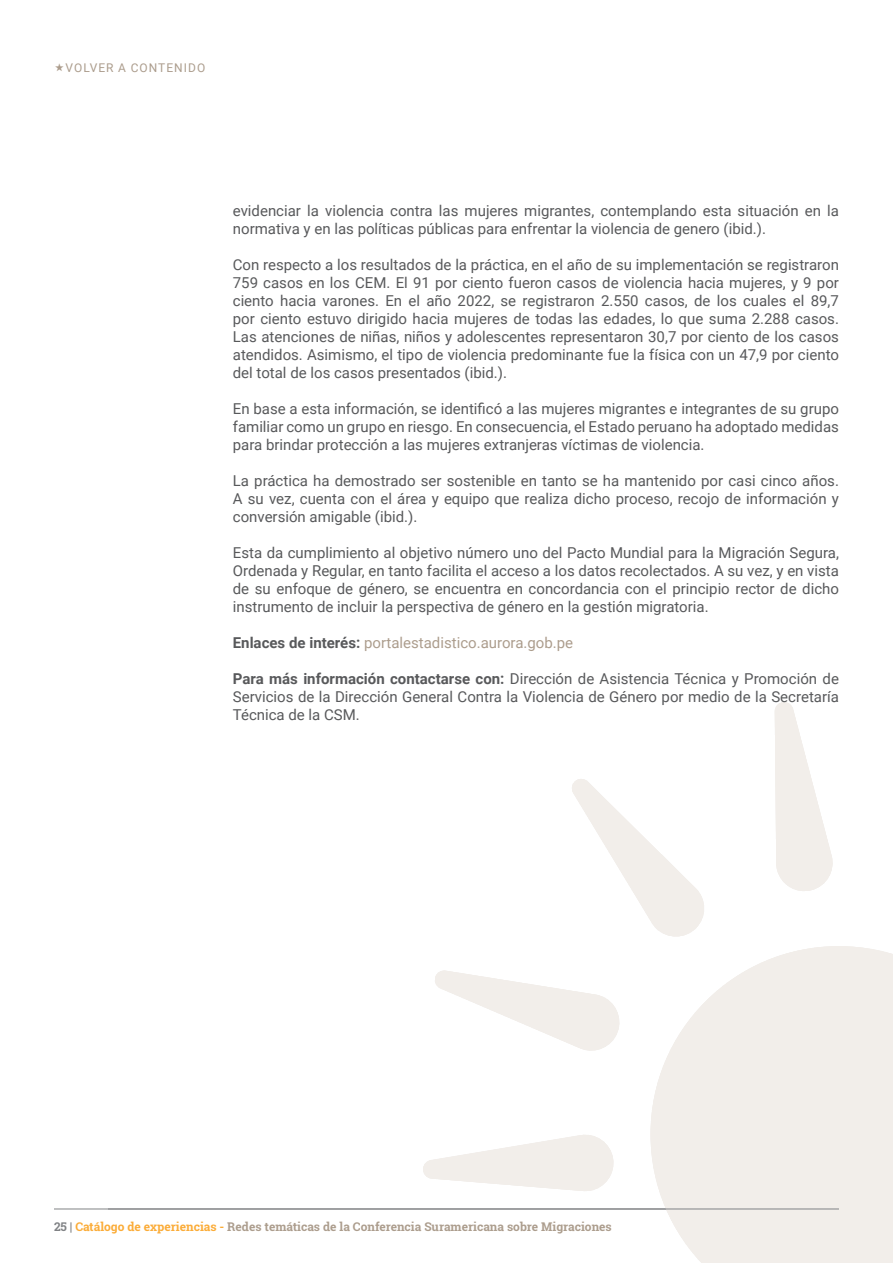
<style>
.page{position:relative;width:893px;height:1263px;background:#fff}
.page>*{position:absolute;margin:0;border:0;box-sizing:border-box;transform-origin:0 0}
.t1{font:15px/18px "Roboto";color:#58595b;text-align:justify}
.t2{font:15px "Roboto";color:#ac9d8d}
.t3{font:700 12px "Roboto Slab";color:#ac9d8d}
.t4{font:12px "Roboto";letter-spacing:.085em;color:#ac9d8d}
.s1{font-weight:700;color:#58595b}
.s2{font-weight:700}
.s3{color:#808285}
.s4{color:#fbac38}
</style>
<div class="page">
<hr style="left:54px;top:1209px;width:731px;height:1px;background:#808285">
<svg style="left:423px;top:1135px;width:191px;height:56px"></svg>
<svg style="left:435px;top:970px;width:185px;height:81px"></svg>
<svg style="left:572px;top:779px;width:132px;height:158px"></svg>
<svg style="left:775px;top:702px;width:58px;height:189px"></svg>
<svg style="left:651px;top:946px;width:242px;height:317px;background:#f3efec"></svg>
<hr style="left:108px;top:1209px;width:731px;height:1px;background:#808285">
<p class="t4" style="left:66px;top:59px;width:141px">VOLVER A CONTENIDO</p>
<p class="t1" style="left:233px;top:201px;width:608px">evidenciar la violencia contra las mujeres migrantes, contemplando esta situación en la normativa y en las políticas públicas para enfrentar la violencia de genero (ibid.).</p>
<p class="t1" style="left:233px;top:255px;width:608px">Con respecto a los resultados de la práctica, en el año de su implementación se registraron 759 casos en los CEM. El 91 por ciento fueron casos de violencia hacia mujeres, y 9 por ciento hacia varones. En el año 2022, se registraron 2.550 casos, de los cuales el 89,7 por ciento estuvo dirigido hacia mujeres de todas las edades, lo que suma 2.288 casos.<br>Las atenciones de niñas, niños y adolescentes representaron 30,7 por ciento de los casos atendidos. Asimismo, el tipo de violencia predominante fue la física con un 47,9 por ciento del total de los casos presentados (ibid.).</p>
<p class="t1" style="left:233px;top:399px;width:608px">En base a esta información, se identificó a las mujeres migrantes e integrantes de su grupo familiar como un grupo en riesgo. En consecuencia, el Estado peruano ha adoptado medidas para brindar protección a las mujeres extranjeras víctimas de violencia.</p>
<p class="t1" style="left:233px;top:471px;width:608px">La práctica ha demostrado ser sostenible en tanto se ha mantenido por casi cinco años.<br>A su vez, cuenta con el área y equipo que realiza dicho proceso, recojo de información y conversión amigable (ibid.).</p>
<p class="t1" style="left:233px;top:543px;width:608px">Esta da cumplimiento al objetivo número uno del Pacto Mundial para la Migración Segura, Ordenada y Regular, en tanto facilita el acceso a los datos recolectados. A su vez, y en vista de su enfoque de género, se encuentra en concordancia con el principio rector de dicho instrumento de incluir la perspectiva de género en la gestión migratoria.</p>
<p class="t2" style="left:233px;top:632px;width:342px"><span class="s1">Enlaces de interés:</span> portalestadistico.aurora.gob.pe</p>
<p class="t1" style="left:233px;top:669px;width:608px"><span class="s2">Para más información contactarse con:</span> Dirección de Asistencia Técnica y Promoción de Servicios de la Dirección General Contra la Violencia de Género por medio de la Secretaría Técnica de la CSM.</p>
<p class="t3" style="left:54px;top:1218px;width:559px"><span class="s3">25 |</span> <span class="s4">Catálogo de experiencias -</span> Redes temáticas de la Conferencia Suramericana sobre Migraciones</p>
</div>
